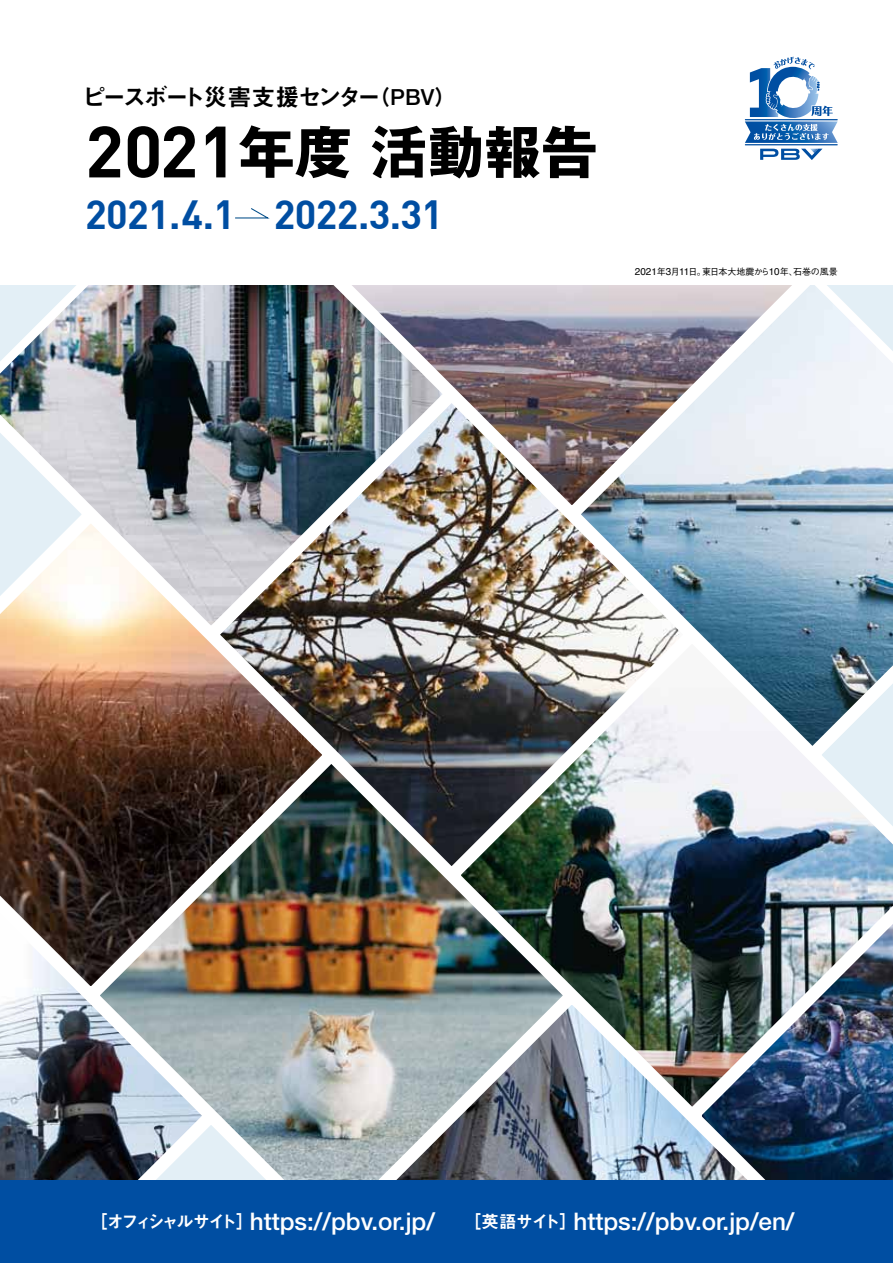
<style>
.page{position:relative;width:893px;height:1263px;background:#fff}
.page>*{position:absolute;margin:0;border:0;box-sizing:border-box;transform-origin:0 0}
.t1{font:700 56.7px "Gothic MB101 Pro";color:#000}
.t2{font:700 39.9px "DIN";letter-spacing:-.015em;color:#004ea2}
.t3{font:500 24.3px "Helvetica Neue LT Std";color:#fff}
.t4{font:24px "Midashi Go Pro MB31";letter-spacing:-.12em;color:#000}
.t5{font:500 9px "Gothic BBB Pro";letter-spacing:-.03em;color:#000}
.s1{font-size:21.15px}
.s2{font-family:"Helvetica Neue LT Std";font-weight:500;font-size:22.2px}
.s3{font-family:"DIN";font-size:71.4px}
.s4{font-family:"Helvetica";font-weight:400;font-size:9.9px}
.s5{font-family:"Midashi Go Pro MB31";font-weight:400;font-size:17.4px}
</style>
<div class="page">
<img style="left:100px;top:285px;width:222px;height:220px">
<img style="left:0;top:285px;width:100px;height:220px">
<img style="left:322px;top:285px;width:241px;height:100px">
<img style="left:202px;top:385px;width:361px;height:361px">
<img style="left:0;top:505px;width:340px;height:361px">
<svg style="left:0;top:866px;width:82px;height:241px"></svg>
<img style="left:563px;top:285px;width:330px;height:341px">
<svg style="left:803px;top:505px;width:90px;height:121px;background:#94b0c3"></svg>
<svg style="left:821px;top:1125px;width:72px;height:55px;background:#0b3254"></svg>
<img style="left:581px;top:1125px;width:240px;height:55px">
<img style="left:443px;top:626px;width:450px;height:499px">
<img style="left:82px;top:746px;width:499px;height:434px">
<img style="left:0;top:1107px;width:461px;height:73px">
<svg style="left:235px;top:208px;width:35px;height:11px"></svg>
<div style="left:0;top:1180px;width:893px;height:83px;background:#004ea2"></div>
<svg style="left:760px;top:149px;width:62px;height:11px"></svg>
<hr style="left:745px;top:144px;width:93px;height:1px;background:#004ea2">
<svg style="left:745px;top:57px;width:93px;height:86px"></svg>
<p class="t4" style="left:82px;top:78px;width:375px">ピースボート災害支援センター<span class="s1">（</span><span class="s2">PBV</span><span class="s1">）</span></p>
<h1 class="t1" style="left:85px;top:105px;width:514px"><span class="s3">2021</span>年度 活動報告</h1>
<h2 class="t2" style="left:85px;top:188px;width:360px">2021.4.1 2022.3.31</h2>
<p class="t5" style="left:635px;top:264px;width:204px"><span class="s4">2021</span>年<span class="s4">3</span>月<span class="s4">11</span>日。東日本大地震から<span class="s4">10</span>年、石巻の風景</p>
<p class="t3" style="left:90px;top:1206px;width:706px"><span class="s5">［オフィシャルサイト］</span>https://pbv.or.jp/ <span class="s5">［英語サイト］</span>https://pbv.or.jp/en/</p>
</div>
